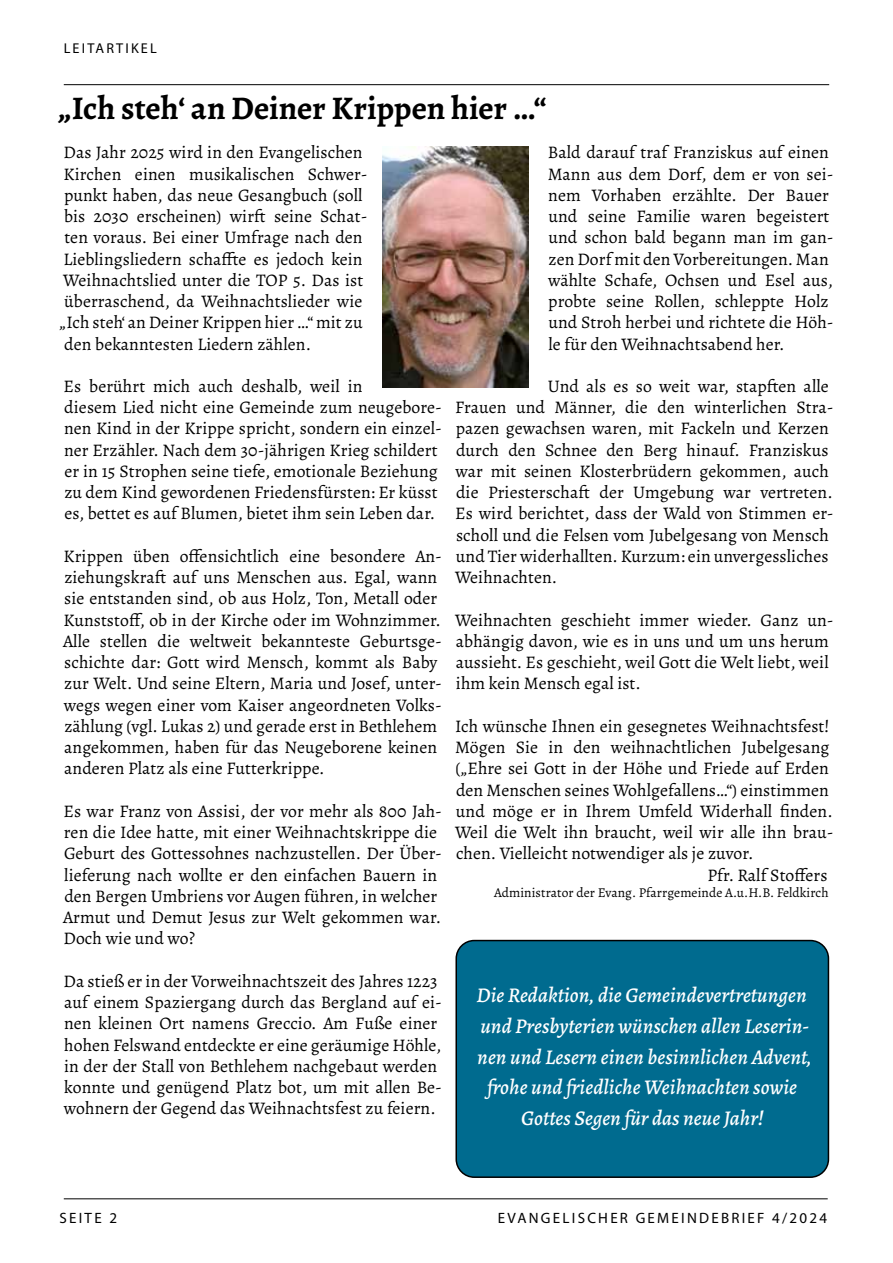
<style>
.page{position:relative;width:893px;height:1263px;background:#fff}
.page>*{position:absolute;margin:0;border:0;box-sizing:border-box;transform-origin:0 0}
.t1{font:700 33px "Alegreya";color:#000}
.t2{font:italic 500 21px/30.6px "Alegreya";letter-spacing:.005em;color:#fff;text-align:center}
.t3{font:17.7px/21.3px "Alegreya";letter-spacing:.005em;color:#000}
.t4{font:15px "Myriad Pro";letter-spacing:.15em;color:#000}
.t5{font:14.25px "Myriad Pro";letter-spacing:.15em;color:#000}
.t6{font:13.5px "Alegreya";letter-spacing:.005em;color:#000}
</style>
<div class="page">
<hr style="left:64px;top:84px;width:765px;height:1px;background:#000">
<hr style="left:64px;top:1198px;width:764px;height:1px;background:#000">
<img style="left:382px;top:147px;width:147px;height:241px">
<div style="left:456px;top:940px;width:372px;height:237px;background:#006b8f;border-radius:18px"></div>
<div style="left:455px;top:940px;width:374px;height:238px;border:2px solid #000;border-radius:18px"></div>
<p class="t5" style="left:64px;top:40px;width:94px">LEITARTIKEL</p>
<h1 class="t1" style="left:58px;top:85px;width:490px">„Ich steh‘ an Deiner Krippen hier …“</h1>
<p class="t3" style="left:59px;top:142px;width:310px">Das Jahr 2025 wird in den Evangelischen Kirchen einen musikalischen Schwer&shy;punkt haben, das neue Gesangbuch (soll bis 2030 erscheinen) wirft seine Schat&shy;ten voraus. Bei einer Umfrage nach den Lieblingsliedern schaffte es jedoch kein Weihnachtslied unter die TOP 5. Das ist überraschend, da Weihnachtslieder wie „Ich steh‘ an Deiner Krippen hier …“ mit zu den bekanntesten Liedern zählen.</p>
<p class="t3" style="left:63px;top:375px;width:380px">Es berührt mich auch deshalb, weil in<br>diesem Lied nicht eine Gemeinde zum neugebore&shy;nen Kind in der Krippe spricht, sondern ein einzel&shy;ner Erzähler. Nach dem 30-jährigen Krieg schildert er in 15 Strophen seine tiefe, emotionale Beziehung zu dem Kind gewordenen Friedensfürsten: Er küsst es, bettet es auf Blumen, bietet ihm sein Leben dar.</p>
<p class="t3" style="left:63px;top:545px;width:380px">Krippen üben offensichtlich eine besondere An&shy;ziehungskraft auf uns Menschen aus. Egal, wann sie entstanden sind, ob aus Holz, Ton, Metall oder Kunststoff, ob in der Kirche oder im Wohnzimmer.<br>Alle stellen die weltweit bekannteste Geburtsge&shy;schichte dar: Gott wird Mensch, kommt als Baby zur Welt. Und seine Eltern, Maria und Josef, unter&shy;wegs wegen einer vom Kaiser angeordneten Volks&shy;zählung (vgl. Lukas 2) und gerade erst in Bethlehem angekommen, haben für das Neugeborene keinen anderen Platz als eine Futterkrippe.</p>
<p class="t3" style="left:63px;top:800px;width:380px">Es war Franz von Assisi, der vor mehr als 800 Jah&shy;ren die Idee hatte, mit einer Weihnachtskrippe die Geburt des Gottessohnes nachzustellen. Der Über&shy;lieferung nach wollte er den einfachen Bauern in den Bergen Umbriens vor Augen führen, in welcher Armut und Demut Jesus zur Welt gekommen war.<br>Doch wie und wo?</p>
<p class="t3" style="left:64px;top:970px;width:380px">Da stieß er in der Vorweihnachtszeit des Jahres 1223 auf einem Spaziergang durch das Bergland auf ei&shy;nen kleinen Ort namens Greccio. Am Fuße einer hohen Felswand entdeckte er eine geräumige Höhle, in der der Stall von Bethlehem nachgebaut werden konnte und genügend Platz bot, um mit allen Be&shy;wohnern der Gegend das Weihnachtsfest zu feiern.</p>
<p class="t3" style="left:548px;top:142px;width:287px">Bald darauf traf Franziskus auf einen Mann aus dem Dorf, dem er von sei&shy;nem Vorhaben erzählte. Der Bauer und seine Familie waren begeistert und schon bald begann man im gan&shy;zen Dorf mit den Vorbereitungen. Man wählte Schafe, Ochsen und Esel aus, probte seine Rollen, schleppte Holz und Stroh herbei und richtete die Höh&shy;le für den Weihnachtsabend her.</p>
<p class="t3" style="left:455px;top:375px;width:380px;text-indent:93px">Und als es so weit war, stapften alle Frauen und Männer, die den winterlichen Stra&shy;pazen gewachsen waren, mit Fackeln und Kerzen durch den Schnee den Berg hinauf. Franziskus war mit seinen Klosterbrüdern gekommen, auch die Priesterschaft der Umgebung war vertreten.<br>Es wird berichtet, dass der Wald von Stimmen er&shy;scholl und die Felsen vom Jubelgesang von Mensch und Tier widerhallten. Kurzum: ein unvergessliches Weihnachten.</p>
<p class="t3" style="left:455px;top:609px;width:380px">Weihnachten geschieht immer wieder. Ganz un&shy;abhängig davon, wie es in uns und um uns herum aussieht. Es geschieht, weil Gott die Welt liebt, weil ihm kein Mensch egal ist.</p>
<p class="t3" style="left:455px;top:715px;width:376px">Ich wünsche Ihnen ein gesegnetes Weihnachtsfest!</p>
<p class="t3" style="left:455px;top:736px;width:376px">Mögen Sie in den weihnachtlichen Jubelgesang</p>
<p class="t3" style="left:455px;top:758px;width:375px">(„Ehre sei Gott in der Höhe und Friede auf Erden</p>
<p class="t3" style="left:456px;top:779px;width:374px">den Menschen seines Wohlgefallens…“) einstimmen</p>
<p class="t3" style="left:456px;top:800px;width:378px">und möge er in Ihrem Umfeld Widerhall finden.</p>
<p class="t3" style="left:455px;top:821px;width:380px">Weil die Welt ihn braucht, weil wir alle ihn brau-</p>
<p class="t3" style="left:456px;top:843px;width:299px">chen. Vielleicht notwendiger als je zuvor.</p>
<p class="t3" style="left:707px;top:864px;width:122px">Pfr. Ralf Stoffers</p>
<p class="t6" style="left:494px;top:884px;width:336px">Administrator der Evang. Pfarrgemeinde A.u.H.B. Feldkirch</p>
<p class="t2" style="left:477px;top:979px;width:337px">Die Redaktion, die Gemeindevertretungen und Presbyterien wünschen allen Leserin&shy;nen und Lesern einen besinnlichen Advent, frohe und friedliche Weihnachten sowie Gottes Segen für das neue Jahr!</p>
<p class="t4" style="left:60px;top:1209px;width:59px">SEITE 2</p>
<p class="t4" style="left:498px;top:1209px;width:331px">EVANGELISCHER GEMEINDEBRIEF 4/2024</p>
</div>
